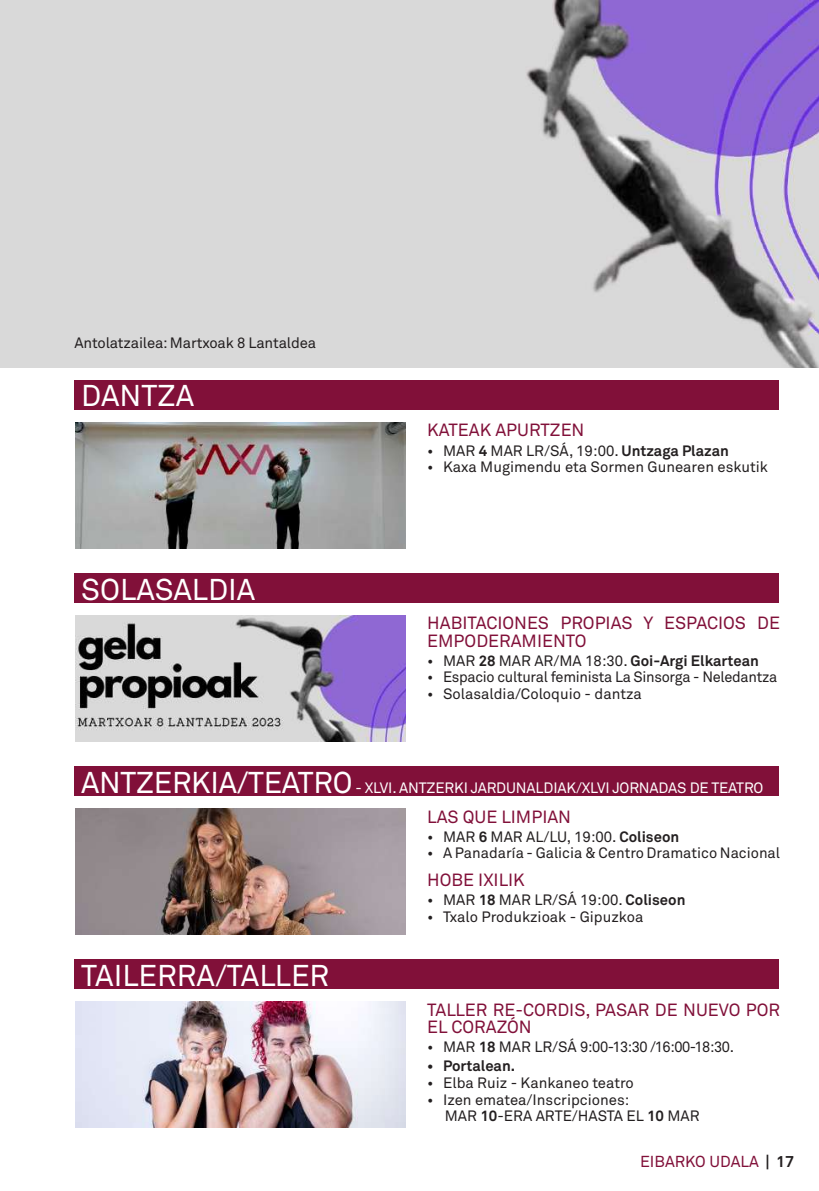
<style>
.page{position:relative;width:819px;height:1191px;background:#fff}
.page>*{position:absolute;margin:0;border:0;box-sizing:border-box;transform-origin:0 0}
.t1{font:29.75px "Akkurat Pro";color:#fff}
.t2{font:17.5px/17.2px "Akkurat Pro";color:#811039}
.t3{font:15.75px "Akkurat Pro";color:#811039}
.t4{font:14.88px/16.6px "Akkurat Pro";color:#231f20}
.t5{font:14.88px "Akkurat Pro";letter-spacing:-.01em;color:#fff}
.t6{font:700 14.88px "Akkurat Pro";color:#231f20}
.t7{font:14.88px "Akkurat Pro";letter-spacing:-.02em;color:#231f20}
.t8{font:14.88px "Akkurat Pro";letter-spacing:-.03em;color:#231f20}
.s1{font-weight:700}
.s2{font-weight:400}
.s3{font-size:29.75px}
.s4{font-weight:700;color:#231f20}
</style>
<div class="page">
<img style="left:0;top:0;width:819px;height:368px">
<div style="left:74px;top:959px;width:705px;height:30px;background:#811039"></div>
<div style="left:74px;top:766px;width:705px;height:30px;background:#811039"></div>
<div style="left:74px;top:573px;width:705px;height:30px;background:#811039"></div>
<div style="left:74px;top:380px;width:705px;height:30px;background:#811039"></div>
<img style="left:75px;top:1001px;width:331px;height:126px">
<img style="left:75px;top:808px;width:331px;height:126px">
<img style="left:75px;top:615px;width:331px;height:126px">
<img style="left:75px;top:422px;width:331px;height:126px">
<p class="t4" style="left:74px;top:335px;width:243px">Antolatzailea: Martxoak 8 Lantaldea</p>
<h1 class="t1" style="left:81px;top:379px;width:114px">DANTZA</h1>
<h1 class="t1" style="left:81px;top:572px;width:176px">SOLASALDIA</h1>
<p class="t2" style="left:427px;top:422px;width:159px">KATEAK APURTZEN</p>
<p class="t4" style="left:427px;top:442px;width:303px">• MAR <span class="s1">4</span> MAR LR/SÁ, 19:00. <span class="s1">Untzaga Plazan</span></p>
<p class="t4" style="left:427px;top:459px;width:342px">• Kaxa Mugimendu eta Sormen Gunearen eskutik</p>
<p class="t2" style="left:427px;top:615px;width:354px">HABITACIONES PROPIAS Y ESPACIOS DE<br>EMPODERAMIENTO</p>
<p class="t6" style="left:427px;top:651px;width:333px"><span class="s2">• MAR</span> 28 <span class="s2">MAR AR/MA 18:30.</span> Goi-Argi Elkartean</p>
<p class="t7" style="left:427px;top:668px;width:351px">• Espacio cultural feminista La Sinsorga - Neledantza</p>
<p class="t4" style="left:427px;top:686px;width:216px">• Solasaldia/Coloquio - dantza</p>
<p class="t5" style="left:81px;top:779px;width:683px"><span class="s3">ANTZERKIA/TEATRO</span> - XLVI. ANTZERKI JARDUNALDIAK/XLVI JORNADAS DE TEATRO</p>
<h1 class="t1" style="left:81px;top:958px;width:249px">TAILERRA/TALLER</h1>
<p class="t2" style="left:427px;top:808px;width:145px">LAS QUE LIMPIAN</p>
<p class="t4" style="left:427px;top:828px;width:253px">• MAR <span class="s1">6</span> MAR AL/LU, 19:00. <span class="s1">Coliseon</span></p>
<p class="t4" style="left:427px;top:845px;width:354px">• A Panadaría - Galicia &amp; Centro Dramatico Nacional</p>
<p class="t2" style="left:427px;top:872px;width:99px">HOBE IXILIK</p>
<p class="t4" style="left:427px;top:892px;width:260px">• MAR <span class="s1">18</span> MAR LR/SÁ 19:00. <span class="s1">Coliseon</span></p>
<p class="t4" style="left:427px;top:909px;width:218px">• Txalo Produkzioak - Gipuzkoa</p>
<p class="t2" style="left:427px;top:1001px;width:354px">TALLER RE-CORDIS, PASAR DE NUEVO POR<br>EL CORAZÓN</p>
<p class="t8" style="left:427px;top:1038px;width:308px">• MAR <span class="s1">18</span> MAR LR/SÁ 9:00-13:30 /16:00-18:30.</p>
<p class="t6" style="left:427px;top:1056px;width:89px">• Portalean.</p>
<p class="t4" style="left:427px;top:1074px;width:208px">• Elba Ruiz - Kankaneo teatro</p>
<p class="t4" style="left:445px;top:1091px;width:256px;text-indent:-18px">• Izen ematea/Inscripciones:<br>MAR <span class="s1">10</span>-ERA ARTE/HASTA EL <span class="s1">10</span> MAR</p>
<p class="t3" style="left:640px;top:1152px;width:155px">EIBARKO UDALA <span class="s4">| 17</span></p>
</div>
